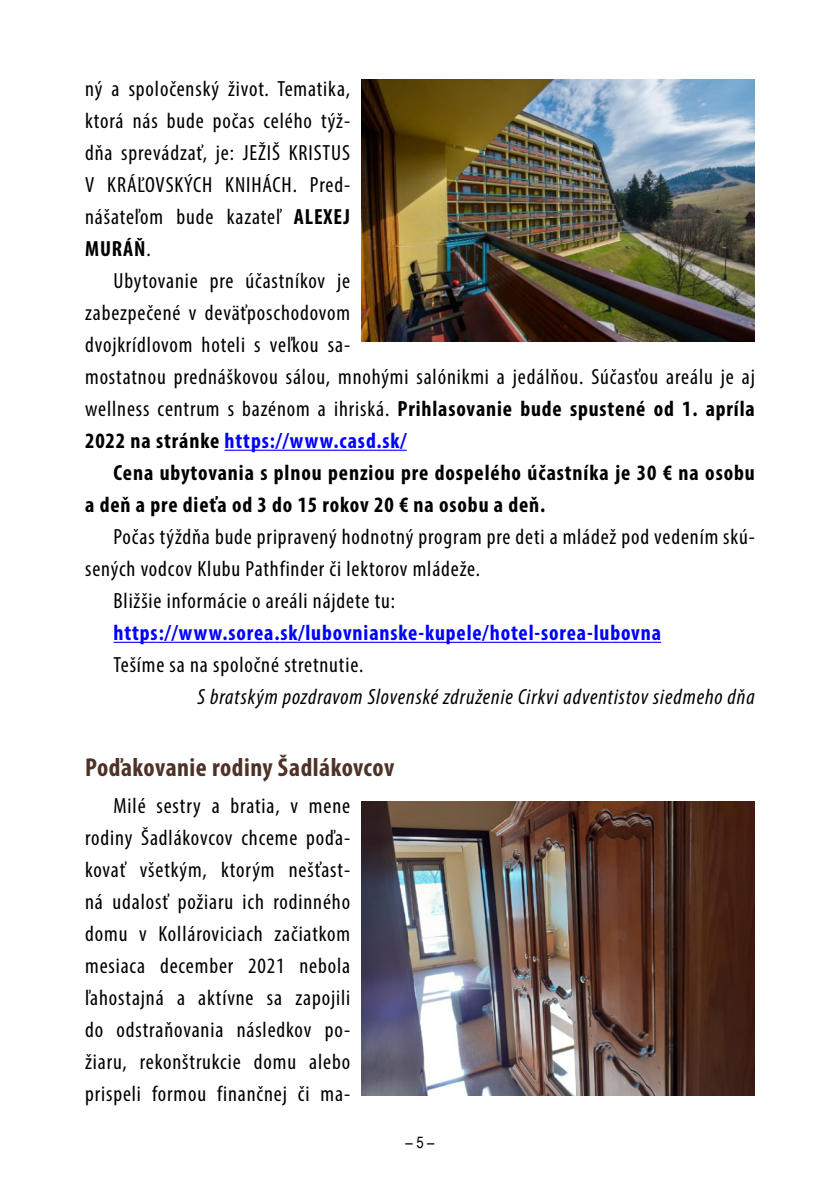
<style>
.page{position:relative;width:840px;height:1191px;background:#fff}
.page>*{position:absolute;margin:0;border:0;box-sizing:border-box;transform-origin:0 0}
.t1{font:700 condensed 26px "Myriad Pro";letter-spacing:.02em;color:#4e3227}
.t2{font:condensed 22px/32px "Myriad Pro";letter-spacing:.04em;color:#000;text-align:justify}
.t3{font:700 condensed 22px/32px "Myriad Pro";letter-spacing:.04em;color:#000}
.t4{font:italic condensed 22px "Myriad Pro";letter-spacing:.04em;color:#000}
.t5{font:700 condensed 22px "Myriad Pro";letter-spacing:.04em;color:#00f}
.t6{font:16px "Arial Narrow";color:#000}
.s1{font-weight:700}
.s2{font-weight:700;color:#00f}
</style>
<div class="page">
<hr style="left:224px;top:450px;width:182px;height:1px;background:#00f">
<hr style="left:113px;top:642px;width:547px;height:1px;background:#00f">
<img style="left:361px;top:79px;width:393px;height:263px">
<img style="left:361px;top:801px;width:393px;height:294px">
<p class="t2" style="left:85px;top:72px;width:266px">ný a spoločenský život. Tematika, ktorá nás bude počas celého týž&shy;dňa sprevádzať, je: JEŽIŠ KRISTUS V KRÁĽOVSKÝCH KNIHÁCH. Pred&shy;nášateľom bude kazateľ <span class="s1">ALEXEJ MURÁŇ</span>.</p>
<p class="t2" style="left:85px;top:264px;width:671px;text-align:left;text-indent:28px">Ubytovanie pre účastníkov je<br>zabezpečené v deväťposchodovom<br>dvojkrídlovom hoteli s veľkou sa-<br>mostatnou prednáškovou sálou, mnohými salónikmi a jedálňou. Súčasťou areálu je aj wellness centrum s bazénom a ihriská. <span class="s1">Prihlasovanie bude spustené od 1. apríla 2022 na stránke</span> <span class="s2">https://www.casd.sk/</span></p>
<p class="t3" style="left:85px;top:456px;width:670px;text-indent:28px">Cena ubytovania s plnou penziou pre dospelého účastníka je 30 € na osobu a deň a pre dieťa od 3 do 15 rokov 20 € na osobu a deň.</p>
<p class="t2" style="left:113px;top:520px;width:642px">Počas týždňa bude pripravený hodnotný program pre deti a mládež pod vedením skú-</p>
<p class="t2" style="left:85px;top:552px;width:396px">sených vodcov Klubu Pathfinder či lektorov mládeže.</p>
<p class="t2" style="left:113px;top:584px;width:283px">Bližšie informácie o areáli nájdete tu:</p>
<p class="t5" style="left:113px;top:619px;width:549px">https://www.sorea.sk/lubovnianske-kupele/hotel-sorea-lubovna</p>
<p class="t2" style="left:113px;top:649px;width:251px">Tešíme sa na spoločné stretnutie.</p>
<p class="t4" style="left:197px;top:684px;width:558px">S bratským pozdravom Slovenské združenie Cirkvi adventistov siedmeho dňa</p>
<p class="t1" style="left:85px;top:750px;width:310px">Poďakovanie rodiny Šadlákovcov</p>
<p class="t2" style="left:85px;top:789px;width:266px;text-indent:28px">Milé sestry a bratia, v mene rodiny Šadlákovcov chceme poďa&shy;kovať všetkým, ktorým nešťast&shy;ná udalosť požiaru ich rodinného domu v Kollároviciach začiatkom mesiaca december 2021 nebola ľahostajná a aktívne sa zapojili do odstraňovania následkov po&shy;žiaru, rekonštrukcie domu alebo prispeli formou finančnej či ma-</p>
<p class="t6" style="left:405px;top:1130px;width:31px">– 5 –</p>
</div>
